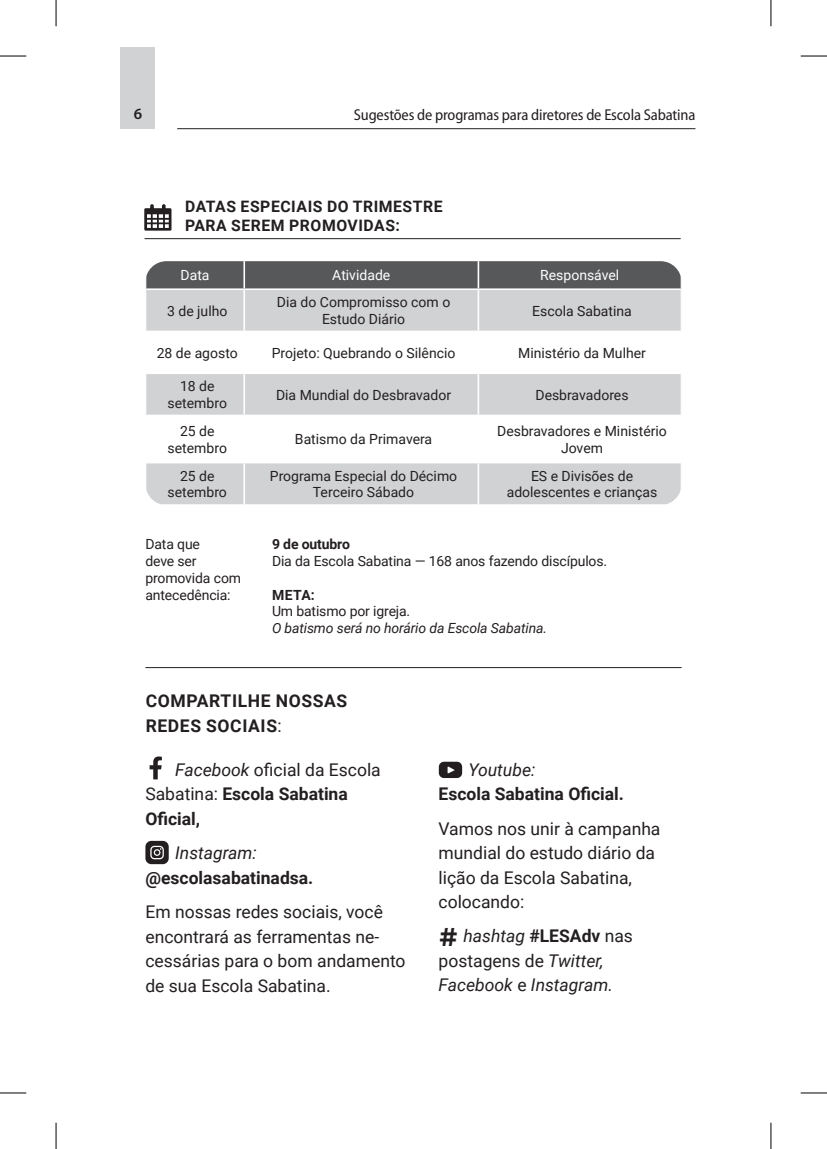
<style>
.page{position:relative;width:827px;height:1149px;background:#fff}
.page>*{position:absolute;margin:0;border:0;box-sizing:border-box;transform-origin:0 0}
.texto1{font:700 26.25px "Akkurat";color:#231f20}
.texto1-2{font:17.5px/24.5px "Roboto";color:#231f20}
.texto1-3{font:italic 17.5px "Roboto";color:#231f20}
.texto1-4{font:700 17.5px "Roboto";color:#231f20}
.texto1-5{font:700 17.5px/24.5px "Roboto";letter-spacing:.035em;color:#231f20}
.t1{font:semi-condensed 15.75px "Myriad Pro";letter-spacing:-.01em;color:#231f20}
.texto{font:700 15.75px/18.9px "Roboto";letter-spacing:.035em;color:#231f20}
.t2{font:600 15.75px "Myriad Pro";color:#231f20}
.texto-2{font:14px/16.8px "Roboto";color:#231f20;text-align:center}
.texto-3{font:italic 14px "Roboto";letter-spacing:-.01em;color:#231f20}
.t3{font:14px "Roboto";color:#fff}
.texto-4{font:700 14px "Roboto";letter-spacing:-.01em;color:#231f20}
.s1{font-weight:400}
.s2{font-style:italic}
.s3{font-weight:700}
.s4{font-weight:700;font-style:normal}
.s5{font-style:normal}
</style>
<div class="page">
<hr style="left:177px;top:128px;width:518px;height:1px;background:#231f20">
<div style="left:121px;top:47px;width:34px;height:81px;background:#d1d2d4"></div>
<hr style="left:144px;top:238px;width:536px;height:1px;background:#231f20">
<svg style="left:144px;top:204px;width:27px;height:26px"></svg>
<div style="left:146px;top:290px;width:534px;height:214px;background:#d1d2d4"></div>
<svg style="left:146px;top:332px;width:534px;height:130px"></svg>
<hr style="left:243px;top:290px;width:2px;height:41px;background:#fff">
<hr style="left:477px;top:290px;width:2px;height:41px;background:#fff">
<hr style="left:146px;top:331px;width:98px;height:1px;background:#fff">
<hr style="left:244px;top:331px;width:234px;height:1px;background:#fff">
<hr style="left:243px;top:332px;width:2px;height:40px;background:#fff">
<hr style="left:478px;top:331px;width:202px;height:1px;background:#fff">
<hr style="left:477px;top:332px;width:2px;height:40px;background:#fff">
<hr style="left:146px;top:372px;width:98px;height:2px;background:#fff">
<hr style="left:244px;top:372px;width:234px;height:2px;background:#fff">
<hr style="left:243px;top:374px;width:2px;height:41px;background:#fff">
<hr style="left:478px;top:372px;width:202px;height:2px;background:#fff">
<hr style="left:477px;top:374px;width:2px;height:41px;background:#fff">
<hr style="left:146px;top:415px;width:98px;height:1px;background:#fff">
<hr style="left:244px;top:415px;width:234px;height:1px;background:#fff">
<hr style="left:243px;top:416px;width:2px;height:46px;background:#fff">
<hr style="left:478px;top:415px;width:202px;height:1px;background:#fff">
<hr style="left:477px;top:416px;width:2px;height:46px;background:#fff">
<hr style="left:146px;top:462px;width:98px;height:1px;background:#fff">
<hr style="left:244px;top:462px;width:234px;height:1px;background:#fff">
<hr style="left:243px;top:463px;width:2px;height:41px;background:#fff">
<hr style="left:478px;top:462px;width:202px;height:1px;background:#fff">
<hr style="left:477px;top:463px;width:2px;height:41px;background:#fff">
<svg style="left:145px;top:261px;width:536px;height:28px;background:#5e5f61"></svg>
<svg style="left:439px;top:762px;width:23px;height:16px"></svg>
<svg style="left:149px;top:756px;width:13px;height:23px"></svg>
<div style="left:145px;top:841px;width:24px;height:23px;background:#231f20;border-radius:6px"></div>
<svg style="left:150px;top:846px;width:14px;height:13px"></svg>
<hr style="left:145px;top:667px;width:536px;height:1px;background:#231f20">
<svg style="left:0;top:56px;width:26px;height:1px"></svg>
<svg style="left:800px;top:56px;width:26px;height:1px"></svg>
<svg style="left:0;top:1092px;width:26px;height:1px"></svg>
<svg style="left:800px;top:1092px;width:26px;height:1px"></svg>
<svg style="left:56px;top:0;width:1px;height:26px"></svg>
<svg style="left:56px;top:1123px;width:1px;height:26px"></svg>
<svg style="left:770px;top:0;width:1px;height:26px"></svg>
<svg style="left:770px;top:1123px;width:1px;height:26px"></svg>
<p class="t2" style="left:134px;top:104px;width:10px">6</p>
<p class="t1" style="left:354px;top:105px;width:343px">Sugestões de programas para diretores de Escola Sabatina</p>
<p class="texto" style="left:185px;top:196px;width:259px">DATAS ESPECIAIS DO TRIMESTRE<br>PARA SEREM PROMOVIDAS:</p>
<p class="t3" style="left:180px;top:265px;width:30px">Data</p>
<p class="t3" style="left:332px;top:265px;width:60px">Atividade</p>
<p class="t3" style="left:540px;top:265px;width:81px">Responsável</p>
<p class="texto-2" style="left:167px;top:302px;width:62px">3 de julho</p>
<p class="texto-2" style="left:277px;top:293px;width:175px">Dia do Compromisso com o<br>Estudo Diário</p>
<p class="texto-2" style="left:532px;top:302px;width:101px">Escola Sabatina</p>
<p class="texto-2" style="left:157px;top:344px;width:82px">28 de agosto</p>
<p class="texto-2" style="left:272px;top:344px;width:185px">Projeto: Quebrando o Silêncio</p>
<p class="texto-2" style="left:518px;top:344px;width:129px">Ministério da Mulher</p>
<p class="texto-2" style="left:167px;top:377px;width:61px">18 de setembro</p>
<p class="texto-2" style="left:276px;top:386px;width:176px">Dia Mundial do Desbravador</p>
<p class="texto-2" style="left:535px;top:386px;width:95px">Desbravadores</p>
<p class="texto-2" style="left:167px;top:422px;width:61px">25 de setembro</p>
<p class="texto-2" style="left:295px;top:430px;width:139px">Batismo da Primavera</p>
<p class="texto-2" style="left:497px;top:422px;width:171px">Desbravadores e Ministério<br>Jovem</p>
<p class="texto-2" style="left:167px;top:467px;width:61px">25 de setembro</p>
<p class="texto-2" style="left:270px;top:467px;width:189px">Programa Especial do Décimo<br>Terceiro Sábado</p>
<p class="texto-2" style="left:506px;top:467px;width:152px">ES e Divisões de adolescentes e crianças</p>
<p class="texto-2" style="left:145px;top:535px;width:97px;text-align:left">Data que<br>deve ser promovida com antecedência:</p>
<p class="texto-4" style="left:272px;top:534px;width:79px">9 de outubro</p>
<p class="texto-2" style="left:272px;top:552px;width:336px">Dia da Escola Sabatina — 168 anos fazendo discípulos.</p>
<p class="texto-4" style="left:272px;top:585px;width:44px">META:</p>
<p class="texto-2" style="left:272px;top:602px;width:140px">Um batismo por igreja.</p>
<p class="texto-3" style="left:272px;top:618px;width:276px">O batismo será no horário da Escola Sabatina.</p>
<p class="texto1-5" style="left:146px;top:688px;width:203px">COMPARTILHE NOSSAS<br>REDES SOCIAIS<span class="s1">:</span></p>
<p class="texto1-2" style="left:145px;top:757px;width:237px;text-indent:30px"><span class="s2">Facebook</span> oficial da Escola<br>Sabatina: <span class="s3">Escola Sabatina<br>Oficial,</span></p>
<p class="texto1-3" style="left:175px;top:841px;width:83px">Instagram:</p>
<p class="texto1-4" style="left:145px;top:865px;width:169px">@escolasabatinadsa.</p>
<p class="texto1-2" style="left:145px;top:899px;width:261px">Em nossas redes sociais, você encontrará as ferramentas ne&shy;cessárias para o bom andamento</p>
<p class="texto1-2" style="left:145px;top:973px;width:187px">de sua Escola Sabatina.</p>
<p class="texto1-3" style="left:468px;top:757px;width:68px">Youtube:</p>
<p class="texto1-4" style="left:438px;top:781px;width:187px">Escola Sabatina Oficial.</p>
<p class="texto1-2" style="left:438px;top:815px;width:223px">Vamos nos unir à campanha mundial do estudo diário da lição da Escola Sabatina, colocando:</p>
<p class="texto1-3" style="left:463px;top:924px;width:171px">hashtag <span class="s4">#LESAdv</span> <span class="s5">nas</span></p>
<p class="texto1-2" style="left:438px;top:948px;width:166px">postagens de <span class="s2">Twitter,</span></p>
<p class="texto1-3" style="left:438px;top:973px;width:176px">Facebook <span class="s5">e</span> Instagram.</p>
<p class="texto1" style="left:438px;top:920px;width:21px">#</p>
</div>
